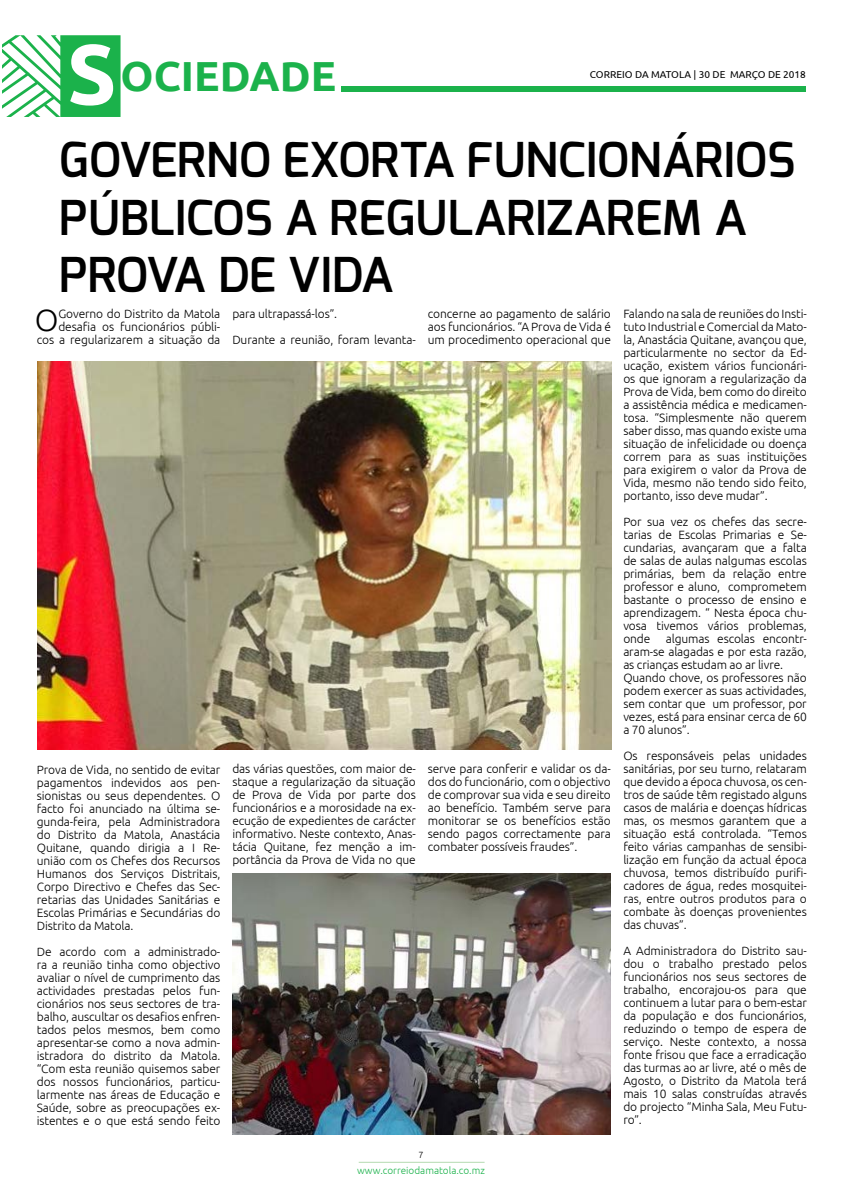
<style>
.page{position:relative;width:842px;height:1191px;background:#fff}
.page>*{position:absolute;margin:0;border:0;box-sizing:border-box;transform-origin:0 0}
.t1{font:600 48px/57.6px "Exo";color:#000}
.t2{font:700 42px "Ubuntu";color:#1bb24b}
.t3{font:300 30.8px "Ubuntu";color:#000}
.t4{font:300 12px/13px "Ubuntu";letter-spacing:-.01em;color:#000;text-align:justify}
.t5{font:10px "Ubuntu";color:#000}
.t6{font:300 10px "Ubuntu";color:#1bb24b}
.t7{font:300 9px "Ubuntu";color:#000}
.s1{font-size:85px;color:#fff}
</style>
<div class="page">
<svg style="left:2px;top:35px;width:119px;height:82px"></svg>
<hr style="left:359px;top:1161px;width:126px;height:1px;background:#b4dbb0">
<div style="left:341px;top:86px;width:465px;height:5px;background:#1bb24b"></div>
<img style="left:38px;top:361px;width:573px;height:389px">
<img style="left:232px;top:873px;width:378px;height:261px">
<h2 class="t2" style="left:67px;top:49px;width:271px"><span class="s1">S</span>OCIEDADE</h2>
<p class="t5" style="left:590px;top:69px;width:218px">CORREIO DA MATOLA | 30 DE MARÇO DE 2018</p>
<h1 class="t1" style="left:59px;top:131px;width:737px">GOVERNO EXORTA FUNCIONÁRIOS<br>PÚBLICOS A REGULARIZAREM A<br>PROVA DE VIDA</h1>
<p class="t4" style="left:37px;top:307px;width:185px;text-align:right">Governo do Distrito da Matola desafia os funcionários públi-<br>cos a regularizarem a situação da</p>
<h3 class="t3" style="left:35px;top:302px;width:25px">O</h3>
<p class="t4" style="left:232px;top:301px;width:185px;line-height:26px">para ultrapassá-los”.<br>Durante a reunião, foram levanta-</p>
<p class="t4" style="left:428px;top:307px;width:185px">concerne ao pagamento de salário aos funcionários. “A Prova de Vida é um procedimento operacional que</p>
<p class="t4" style="left:37px;top:762px;width:185px">Prova de Vida, no sentido de evitar pagamentos indevidos aos pen&shy;sionistas ou seus dependentes. O facto foi anunciado na última se&shy;gunda-feira, pela Administradora do Distrito da Matola, Anastácia Quitane, quando dirigia a I Re&shy;união com os Chefes dos Recursos Humanos dos Serviços Distritais, Corpo Directivo e Chefes das Sec&shy;retarias das Unidades Sanitárias e Escolas Primárias e Secundárias do Distrito da Matola.</p>
<p class="t4" style="left:37px;top:944px;width:185px">De acordo com a administrado&shy;ra a reunião tinha como objectivo avaliar o nível de cumprimento das actividades prestadas pelos fun&shy;cionários nos seus sectores de tra&shy;balho, auscultar os desafios enfren&shy;tados pelos mesmos, bem como apresentar-se como a nova admin&shy;istradora do distrito da Matola. “Com esta reunião quisemos saber dos nossos funcionários, particu&shy;larmente nas áreas de Educação e Saúde, sobre as preocupações ex&shy;istentes e o que está sendo feito</p>
<p class="t4" style="left:232px;top:762px;width:185px">das várias questões, com maior de&shy;staque a regularização da situação de Prova de Vida por parte dos funcionários e a morosidade na ex&shy;ecução de expedientes de carácter informativo. Neste contexto, Anas&shy;tácia Quitane, fez menção a im&shy;portância da Prova de Vida no que</p>
<p class="t4" style="left:428px;top:762px;width:185px">serve para conferir e validar os da&shy;dos do funcionário, com o objectivo de comprovar sua vida e seu direito ao benefício. Também serve para monitorar se os benefícios estão sendo pagos correctamente para combater possíveis fraudes”.</p>
<p class="t4" style="left:623px;top:307px;width:185px">Falando na sala de reuniões do Insti&shy;tuto Industrial e Comercial da Mato&shy;la, Anastácia Quitane, avançou que, particularmente no sector da Ed&shy;ucação, existem vários funcionári&shy;os que ignoram a regularização da Prova de Vida, bem como do direito a assistência médica e medicamen&shy;tosa. “Simplesmente não querem saber disso, mas quando existe uma situação de infelicidade ou doença correm para as suas instituições para exigirem o valor da Prova de Vida, mesmo não tendo sido feito, portanto, isso deve mudar”.</p>
<p class="t4" style="left:623px;top:515px;width:185px">Por sua vez os chefes das secre&shy;tarias de Escolas Primarias e Se&shy;cundarias, avançaram que a falta de salas de aulas nalgumas escolas primárias, bem da relação entre professor e aluno, comprometem bastante o processo de ensino e aprendizagem. “ Nesta época chu&shy;vosa tivemos vários problemas, onde</p>
<p class="t4" style="left:623px;top:632px;width:185px;text-align:left;text-indent:42px">algumas escolas encontr&shy;aram-se alagadas e por esta razão, as crianças estudam ao ar livre.<br>Quando chove, os professores não podem exercer as suas actividades, sem contar que um professor, por vezes, está para ensinar cerca de 60 a 70 alunos”.</p>
<p class="t4" style="left:623px;top:749px;width:185px">Os responsáveis pelas unidades sanitárias, por seu turno, relataram que devido a época chuvosa, os cen&shy;tros de saúde têm registado alguns casos de malária e doenças hídricas mas, os mesmos garantem que a situação está controlada. “Temos feito várias campanhas de sensibi&shy;lização em função da actual época chuvosa, temos distribuído purifi&shy;cadores de água, redes mosquitei&shy;ras, entre outros produtos para o combate às doenças provenientes das chuvas”.</p>
<p class="t4" style="left:623px;top:944px;width:185px">A Administradora do Distrito sau&shy;dou o trabalho prestado pelos funcionários nos seus sectores de trabalho, encorajou-os para que continuem a lutar para o bem-estar da população e dos funcionários, reduzindo o tempo de espera de serviço. Neste contexto, a nossa fonte frisou que face a erradicação das turmas ao ar livre, até o mês de Agosto, o Distrito da Matola terá mais 10 salas construídas através do projecto “Minha Sala, Meu Futu&shy;ro”.</p>
<p class="t7" style="left:418px;top:1149px;width:7px">7</p>
<p class="t6" style="left:357px;top:1164px;width:129px">www.correiodamatola.co.mz</p>
</div>
